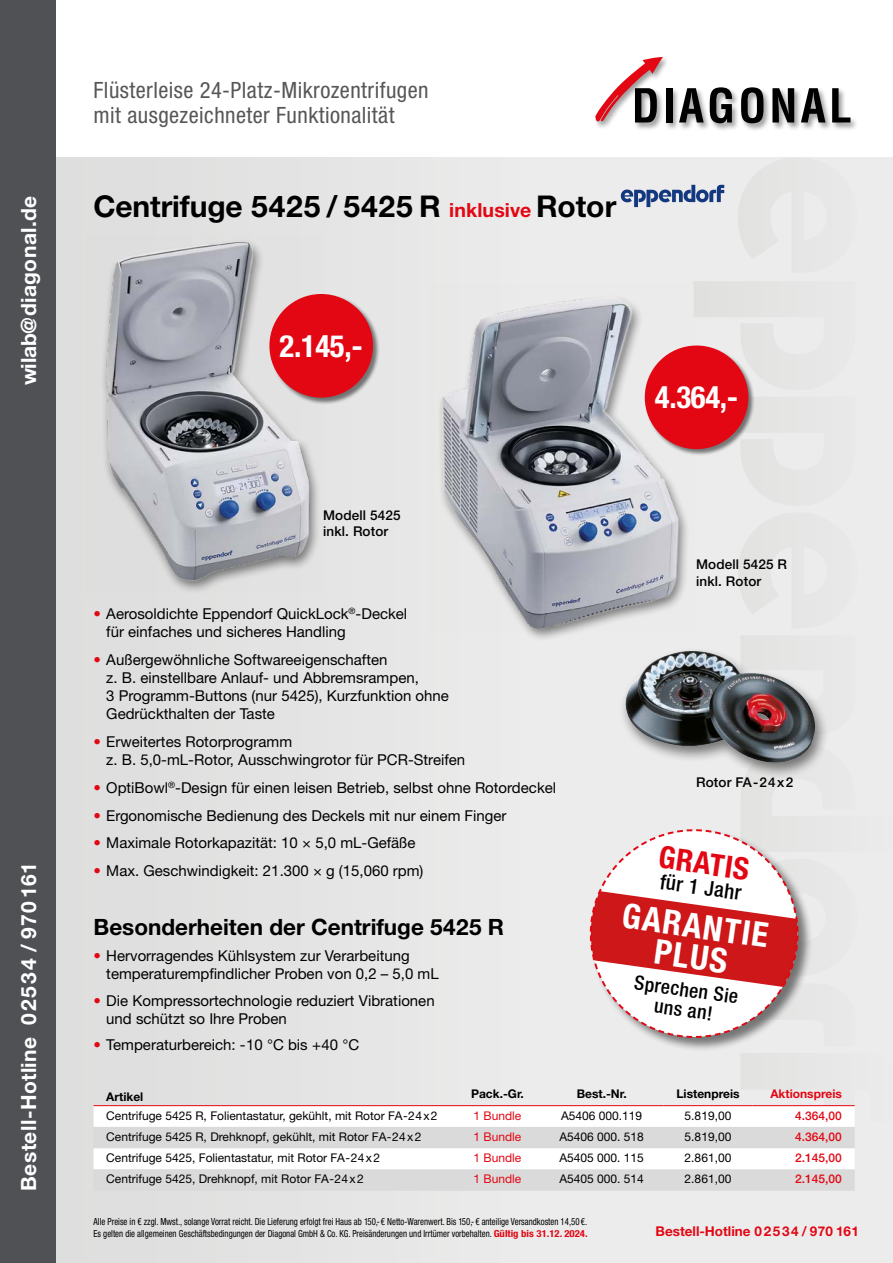
<style>
.page{position:relative;width:893px;height:1263px;background:#fff}
.page>*{position:absolute;margin:0;border:0;box-sizing:border-box;transform-origin:0 0}
.t1{font:700 condensed 34.2px/31.3px "Helvetica Neue LT Std";color:#fff;text-align:center}
.t2{font:700 condensed 30.75px "Helvetica Neue LT Std";letter-spacing:-.01em;color:#fff}
.t3{font:700 condensed 30.75px "Helvetica Neue LT Std";color:#e30613}
.t4{font:700 30px "Helvetica Neue LT Std";letter-spacing:-.005em;color:#000}
.t5{font:condensed 22.5px/25.5px "Helvetica Neue LT Std";letter-spacing:.02em;color:#575756}
.t6{font:700 22.5px "Helvetica Neue LT Std";color:#000}
.t7{font:700 21px "Helvetica Neue LT Std";letter-spacing:.02em;color:#fff}
.t8{font:500 condensed 21px "Helvetica Neue LT Std";color:#000}
.t9{font:500 condensed 19.8px/20px "Helvetica Neue LT Std";color:#000;text-align:center}
.t10{font:15px/18px "Helvetica Neue LT Std";color:#000}
.t11{font:500 13.5px/16.5px "Helvetica Neue LT Std";letter-spacing:.01em;color:#000}
.t12{font:700 13.5px "Helvetica Neue LT Std";color:#e30613}
.t13{font:12px "Helvetica Neue LT Std";color:#000}
.t14{font:700 12px "Helvetica Neue LT Std";color:#000}
.t15{font:500 12px "Helvetica Neue LT Std";color:#e30613}
.t16{font:12px "Helvetica Neue LT Std";color:#e30613}
.t17{font:700 12px "Helvetica Neue LT Std";color:#e30613}
.t18{font:condensed 9.75px/12px "Helvetica Neue LT Std";color:#000;scale:.9 1}
.s1{font-size:19.5px;color:#e30613}
.s2{color:#e30613}
.s3{font-weight:700;color:#e30613}
</style>
<div class="page">
<div style="left:0;top:157px;width:893px;height:1106px;background:#e7e7e6"></div>
<div style="left:594px;top:55px;width:265px;height:76px;background:#000;opacity:.4"></div>
<div style="left:666px;top:88px;width:6px;height:34px;background:#000"></div>
<svg style="left:679px;top:88px;width:25px;height:34px"></svg>
<svg style="left:710px;top:87px;width:22px;height:36px"></svg>
<svg style="left:741px;top:87px;width:22px;height:36px"></svg>
<svg style="left:772px;top:88px;width:22px;height:34px"></svg>
<svg style="left:801px;top:88px;width:24px;height:34px"></svg>
<svg style="left:832px;top:88px;width:18px;height:34px"></svg>
<svg style="left:595px;top:57px;width:68px;height:65px"></svg>
<img style="left:101px;top:241px;width:217px;height:352px">
<svg style="left:621px;top:185px;width:103px;height:22px"></svg>
<div style="left:589px;top:829px;width:224px;height:223px;background:#000;opacity:.5"></div>
<svg style="left:589px;top:1041px;width:215px;height:3px"></svg>
<svg style="left:589px;top:829px;width:215px;height:212px"></svg>
<div style="left:94px;top:1106px;width:761px;height:21px;background:#fff"></div>
<svg style="left:94px;top:1127px;width:761px;height:64px;fill:#dadada"></svg>
<hr style="left:94px;top:1105px;width:361px;height:1px;background:#e30613">
<hr style="left:455px;top:1105px;width:85px;height:1px;background:#e30613">
<hr style="left:540px;top:1105px;width:123px;height:1px;background:#e30613">
<hr style="left:663px;top:1105px;width:90px;height:1px;background:#e30613">
<hr style="left:753px;top:1105px;width:102px;height:1px;background:#e30613">
<div style="left:618px;top:647px;width:211px;height:133px;background:#000;opacity:.5"></div>
<img style="left:621px;top:651px;width:196px;height:113px">
<div style="left:436px;top:293px;width:254px;height:349px;background:#ebebeb"></div>
<img style="left:439px;top:298px;width:248px;height:335px">
<div style="left:644px;top:345px;width:111px;height:111px;background:#000;opacity:.5"></div>
<div style="left:645px;top:345px;width:103px;height:104px;background:#e30613;border-radius:50%"></div>
<div style="left:269px;top:294px;width:111px;height:111px;background:#000;opacity:.5"></div>
<div style="left:269px;top:294px;width:104px;height:104px;background:#e30613;border-radius:50%"></div>
<div style="left:0;top:0;width:55px;height:1263px;background:#4f5155"></div>
<h3 class="t7" style="left:16px;top:385px;width:191px;rotate:-90deg">wilab@diagonal.de</h3>
<h3 class="t7" style="left:16px;top:1191px;width:330px;rotate:-90deg">Bestell-Hotline 02534 / 970 161</h3>
<h3 class="t5" style="left:94px;top:77px;width:337px">Flüsterleise 24-Platz-Mikrozentrifugen mit ausgezeichneter Funktionalität</h3>
<h3 class="t4" style="left:94px;top:188px;width:524px">Centrifuge 5425 / 5425 R <span class="s1">inklusive</span> Rotor</h3>
<h2 class="t2" style="left:280px;top:327px;width:85px">2.145,-</h2>
<p class="t11" style="left:323px;top:507px;width:79px">Modell 5425 inkl. Rotor</p>
<p class="t10" style="left:106px;top:605px;width:302px;text-indent:-13px"><span class="s2">•</span> Aerosoldichte Eppendorf QuickLock<sup>®</sup>-Deckel für einfaches und sicheres Handling</p>
<p class="t10" style="left:106px;top:651px;width:344px;text-indent:-13px"><span class="s2">•</span> Außergewöhnliche Softwareeigenschaften<br>z. B. einstellbare Anlauf- und Abbremsrampen,<br>3 Programm-Buttons (nur 5425), Kurzfunktion ohne Gedrückthalten der Taste</p>
<p class="t10" style="left:106px;top:732px;width:360px;text-indent:-13px"><span class="s2">•</span> Erweitertes Rotorprogramm<br>z. B. 5,0-mL-Rotor, Ausschwingrotor für PCR-Streifen</p>
<p class="t10" style="left:94px;top:778px;width:464px"><span class="s2">•</span> OptiBowl<sup>®</sup>-Design für einen leisen Betrieb, selbst ohne Rotordeckel</p>
<p class="t10" style="left:94px;top:806px;width:414px"><span class="s2">•</span> Ergonomische Bedienung des Deckels mit nur einem Finger</p>
<p class="t10" style="left:94px;top:834px;width:324px"><span class="s2">•</span> Maximale Rotorkapazität: 10 × 5,0 mL-Gefäße</p>
<p class="t10" style="left:94px;top:861px;width:331px"><span class="s2">•</span> Max. Geschwindigkeit: 21.300 × g (15,060 rpm)</p>
<h3 class="t6" style="left:94px;top:913px;width:412px">Besonderheiten der Centrifuge 5425 R</h3>
<p class="t10" style="left:106px;top:946px;width:334px;text-indent:-13px"><span class="s2">•</span> Hervorragendes Kühlsystem zur Verarbeitung temperaturempfindlicher Proben von 0,2 – 5,0 mL</p>
<p class="t10" style="left:106px;top:991px;width:330px;text-indent:-13px"><span class="s2">•</span> Die Kompressortechnologie reduziert Vibrationen und schützt so Ihre Proben</p>
<p class="t10" style="left:94px;top:1035px;width:267px"><span class="s2">•</span> Temperaturbereich: -10 °C bis +40 °C</p>
<h2 class="t2" style="left:655px;top:379px;width:85px">4.364,-</h2>
<p class="t11" style="left:696px;top:556px;width:92px">Modell 5425 R inkl. Rotor</p>
<p class="t11" style="left:696px;top:774px;width:99px">Rotor FA-24x2</p>
<h2 class="t3" style="left:661px;top:838px;width:93px;rotate:8deg">GRATIS</h2>
<h3 class="t8" style="left:662px;top:869px;width:84px;rotate:8deg">für 1 Jahr</h3>
<h1 class="t1" style="left:625px;top:899px;width:149px;rotate:8deg">GARANTIE<br>PLUS</h1>
<h3 class="t9" style="left:636px;top:972px;width:106px;rotate:8deg">Sprechen Sie uns an!</h3>
<p class="t14" style="left:106px;top:1090px;width:39px">Artikel</p>
<p class="t14" style="left:471px;top:1087px;width:54px">Pack.-Gr.</p>
<p class="t14" style="left:577px;top:1087px;width:52px">Best.-Nr.</p>
<p class="t14" style="left:676px;top:1087px;width:65px">Listenpreis</p>
<p class="t17" style="left:770px;top:1087px;width:73px">Aktionspreis</p>
<p class="t13" style="left:106px;top:1108px;width:333px">Centrifuge 5425 R, Folientastatur, gekühlt, mit Rotor FA-24x2</p>
<p class="t16" style="left:474px;top:1108px;width:49px">1 Bundle</p>
<p class="t13" style="left:561px;top:1108px;width:83px">A5406 000.119</p>
<p class="t13" style="left:685px;top:1108px;width:48px">5.819,00</p>
<p class="t15" style="left:795px;top:1108px;width:48px">4.364,00</p>
<p class="t13" style="left:106px;top:1129px;width:317px">Centrifuge 5425 R, Drehknopf, gekühlt, mit Rotor FA-24x2</p>
<p class="t16" style="left:474px;top:1129px;width:49px">1 Bundle</p>
<p class="t13" style="left:559px;top:1129px;width:86px">A5406 000. 518</p>
<p class="t13" style="left:685px;top:1129px;width:48px">5.819,00</p>
<p class="t15" style="left:795px;top:1129px;width:48px">4.364,00</p>
<p class="t13" style="left:106px;top:1151px;width:275px">Centrifuge 5425, Folientastatur, mit Rotor FA-24x2</p>
<p class="t16" style="left:474px;top:1151px;width:49px">1 Bundle</p>
<p class="t13" style="left:559px;top:1151px;width:86px">A5405 000. 115</p>
<p class="t13" style="left:685px;top:1151px;width:48px">2.861,00</p>
<p class="t15" style="left:795px;top:1151px;width:48px">2.145,00</p>
<p class="t13" style="left:106px;top:1172px;width:259px">Centrifuge 5425, Drehknopf, mit Rotor FA-24x2</p>
<p class="t16" style="left:474px;top:1172px;width:49px">1 Bundle</p>
<p class="t13" style="left:559px;top:1172px;width:86px">A5405 000. 514</p>
<p class="t13" style="left:685px;top:1172px;width:48px">2.861,00</p>
<p class="t15" style="left:795px;top:1172px;width:48px">2.145,00</p>
<p class="t18" style="left:94px;top:1216px;width:550px">Alle Preise in € zzgl. Mwst., solange Vorrat reicht. Die Lieferung erfolgt frei Haus ab 150,- € Netto-Warenwert. Bis 150,- € anteilige Versandkosten 14,50 €.<br>Es gelten die allgemeinen Geschäftsbedingungen der Diagonal GmbH &amp; Co. KG. Preisänderungen und Irrtümer vorbehalten. <span class="s3">Gültig bis 31.12. 2024.</span></p>
<p class="t12" style="left:655px;top:1223px;width:205px">Bestell-Hotline 0 2534 / 970 161</p>
</div>
